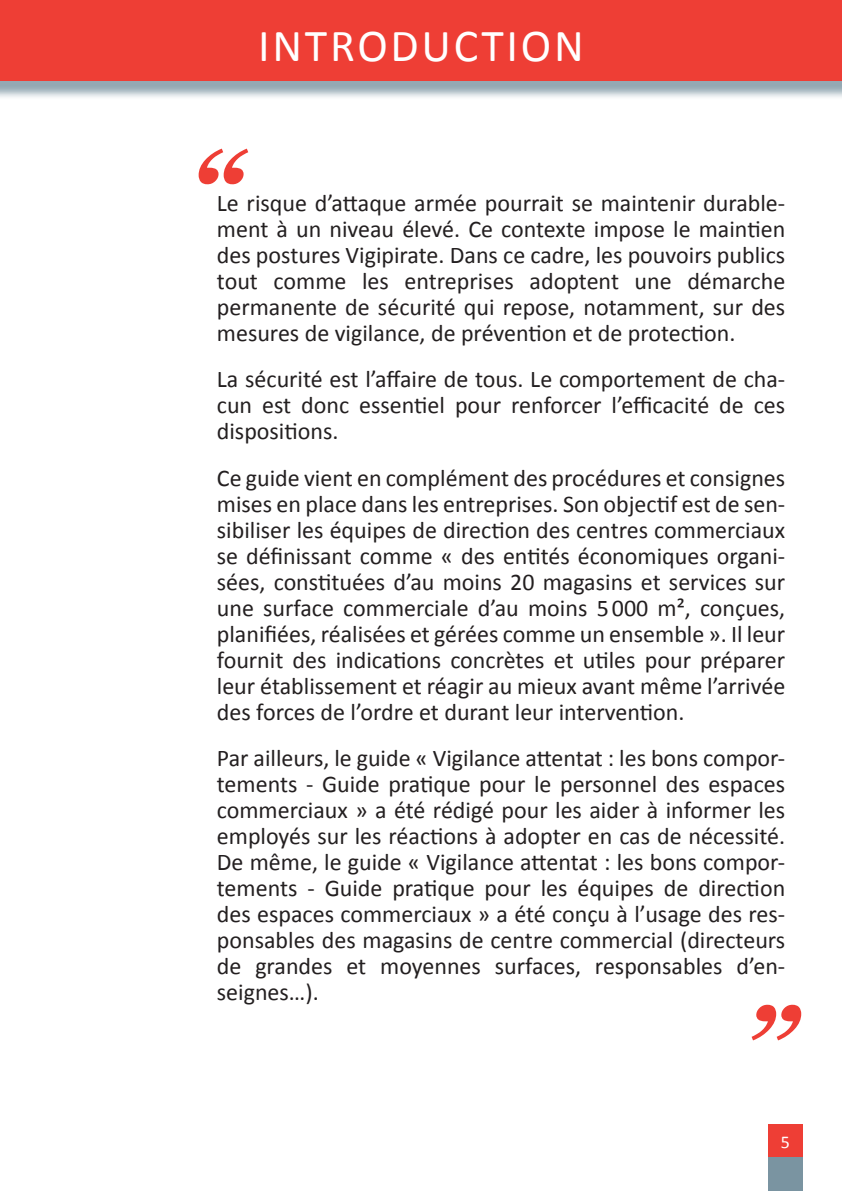
<style>
.page{position:relative;width:842px;height:1191px;background:#fff}
.page>*{position:absolute;margin:0;border:0;box-sizing:border-box;transform-origin:0 0}
.t1{font:italic 700 104px "Georgia";color:#ee3e35}
.t2{font:46px "Calibri";letter-spacing:.06em;color:#fff}
.t3{font:24px/26px "Calibri";color:#231f20;text-align:justify}
.t4{font:18px "Calibri";color:#fff}
</style>
<div class="page">
<div style="left:768px;top:1124px;width:34px;height:33px;background:#ee3e35"></div>
<div style="left:768px;top:1157px;width:34px;height:34px;background:#7a94a1"></div>
<div style="left:0;top:0;width:842px;height:100px;background:#7a94a1;opacity:.8"></div>
<div style="left:0;top:0;width:842px;height:81px;background:#ee3e35"></div>
<h2 class="t2" style="left:258px;top:17px;width:327px">INTRODUCTION</h2>
<h1 class="t1" style="left:189px;top:113px;width:55px">“</h1>
<p class="t3" style="left:217px;top:189px;width:570px">Le risque d’attaque armée pourrait se maintenir durable&shy;ment à un niveau élevé. Ce contexte impose le maintien des postures Vigipirate. Dans ce cadre, les pouvoirs publics tout comme les entreprises adoptent une démarche permanente de sécurité qui repose, notamment, sur des mesures de vigilance, de prévention et de protection.</p>
<p class="t3" style="left:217px;top:365px;width:570px">La sécurité est l’affaire de tous. Le comportement de cha&shy;cun est donc essentiel pour renforcer l’efficacité de ces dispositions.</p>
<p class="t3" style="left:217px;top:463px;width:570px">Ce guide vient en complément des procédures et consignes mises en place dans les entreprises. Son objectif est de sen&shy;sibiliser les équipes de direction des centres commerciaux se définissant comme « des entités économiques organi&shy;sées, constituées d’au moins 20 magasins et services sur une surface commerciale d’au moins 5000 m², conçues, planifiées, réalisées et gérées comme un ensemble ». Il leur fournit des indications concrètes et utiles pour préparer leur établissement et réagir au mieux avant même l’arrivée des forces de l’ordre et durant leur intervention.</p>
<p class="t3" style="left:217px;top:743px;width:570px">Par ailleurs, le guide « Vigilance attentat : les bons compor&shy;tements - Guide pratique pour le personnel des espaces commerciaux » a été rédigé pour les aider à informer les employés sur les réactions à adopter en cas de nécessité.<br>De même, le guide « Vigilance attentat : les bons compor&shy;tements - Guide pratique pour les équipes de direction des espaces commerciaux » a été conçu à l’usage des res&shy;ponsables des magasins de centre commercial (directeurs de grandes et moyennes surfaces, responsables d’en&shy;seignes…).</p>
<h1 class="t1" style="left:741px;top:969px;width:55px">”</h1>
<p class="t4" style="left:781px;top:1130px;width:11px">5</p>
</div>
